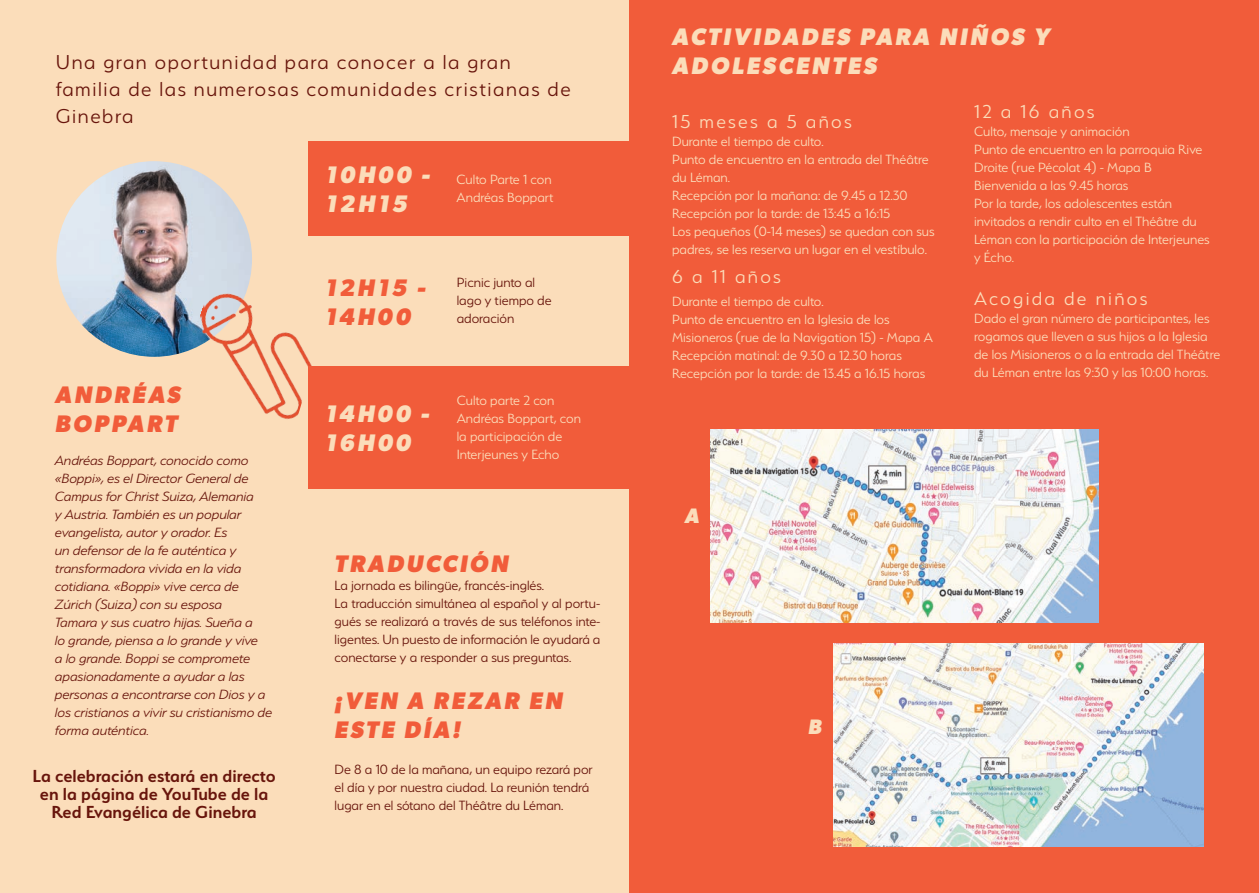
<style>
.page{position:relative;width:1259px;height:893px;background:#fff}
.page>*{position:absolute;margin:0;border:0;box-sizing:border-box;transform-origin:0 0}
.t1{font:italic 700 24px/28.8px "Gibson";letter-spacing:.11em;color:#f15c3a}
.t2{font:italic 700 24px/28.8px "Gibson";letter-spacing:.11em;color:#fbddba}
.t3{font:300 22.5px/27px "Serenity";letter-spacing:.07em;color:#68150c}
.t4{font:300 21px "Serenity";letter-spacing:.11em;color:#fbddba}
.t5{font:italic 700 21px "Gibson";color:#fbddba}
.t6{font:600 19.5px/18px "Serenity";color:#68150c;text-align:center}
.t7{font:300 15px/18px "Serenity";color:#fbddba}
.t8{font:italic 300 15px/18px "Serenity";color:#68150c}
.t9{font:300 15px/18px "Serenity";color:#68150c}
</style>
<div class="page">
<div style="left:0;top:0;width:629px;height:893px;background:#fbddba"></div>
<img style="left:56px;top:161px;width:196px;height:196px;border-radius:98px">
<img style="left:176px;top:279px;width:136px;height:140px">
<div style="left:308px;top:141px;width:342px;height:94px;background:#f15c3a"></div>
<div style="left:308px;top:366px;width:342px;height:122px;background:#f15c3a"></div>
<div style="left:629px;top:0;width:630px;height:893px;background:#f15c3a"></div>
<img style="left:710px;top:430px;width:388px;height:193px">
<img style="left:833px;top:643px;width:370px;height:203px">
<p class="t3" style="left:56px;top:49px;width:516px">Una gran oportunidad para conocer a la gran familia de las numerosas comunidades cristianas de<br>Ginebra</p>
<p class="t1" style="left:55px;top:380px;width:127px">ANDRÉAS<br>BOPPART</p>
<p class="t8" style="left:55px;top:452px;width:219px">Andréas Boppart, conocido como «Boppi», es el Director General de<br>Campus for Christ Suiza, Alemania<br>y Austria. También es un popular evangelista, autor y orador. Es<br>un defensor de la fe auténtica y transformadora vivida en la vida cotidiana. «Boppi» vive cerca de<br>Zúrich (Suiza) con su esposa<br>Tamara y sus cuatro hijas. Sueña a<br>lo grande, piensa a lo grande y vive<br>a lo grande. Boppi se compromete apasionadamente a ayudar a las personas a encontrarse con Dios y a los cristianos a vivir su cristianismo de forma auténtica.</p>
<p class="t6" style="left:33px;top:767px;width:245px">La celebración estará en directo en la página de YouTube de la<br>Red Evangélica de Ginebra</p>
<p class="t2" style="left:325px;top:160px;width:106px">10H00 -<br>12H15</p>
<p class="t1" style="left:325px;top:273px;width:102px">12H15 -<br>14H00</p>
<p class="t7" style="left:456px;top:170px;width:99px">Culto Parte 1 con<br>Andréas Boppart</p>
<p class="t9" style="left:457px;top:274px;width:96px">Picnic junto al lago y tiempo de adoración</p>
<p class="t2" style="left:325px;top:399px;width:106px">14H00 -<br>16H00</p>
<p class="t7" style="left:457px;top:391px;width:126px">Culto parte 2 con<br>Andréas Boppart, con la participación de<br>Interjeunes y Echo</p>
<p class="t1" style="left:334px;top:549px;width:176px">TRADUCCIÓN</p>
<p class="t9" style="left:334px;top:576px;width:211px">La jornada es bilingüe, francés-inglés.</p>
<p class="t9" style="left:334px;top:594px;width:267px;text-align:justify">La traducción simultánea al español y al portu&shy;gués se realizará a través de sus teléfonos inte&shy;ligentes. Un puesto de información le ayudará a conectarse y a responder a sus preguntas.</p>
<p class="t1" style="left:334px;top:685px;width:229px">¡VEN A REZAR EN<br>ESTE DÍA!</p>
<p class="t9" style="left:334px;top:760px;width:260px">De 8 a 10 de la mañana, un equipo rezará por el día y por nuestra ciudad. La reunión tendrá lugar en el sótano del Théâtre du Léman.</p>
<p class="t2" style="left:672px;top:21px;width:379px">ACTIVIDADES PARA NIÑOS Y<br>ADOLESCENTES</p>
<p class="t4" style="left:672px;top:110px;width:181px">15 meses a 5 años</p>
<p class="t7" style="left:672px;top:132px;width:153px">Durante el tiempo de culto.</p>
<p class="t7" style="left:672px;top:150px;width:258px">Punto de encuentro en la entrada del Théâtre du Léman.</p>
<p class="t7" style="left:672px;top:186px;width:237px">Recepción por la mañana: de 9.45 a 12.30</p>
<p class="t7" style="left:672px;top:204px;width:220px">Recepción por la tarde: de 13:45 a 16:15</p>
<p class="t7" style="left:672px;top:222px;width:264px">Los pequeños (0-14 meses) se quedan con sus padres, se les reserva un lugar en el vestíbulo.</p>
<p class="t4" style="left:672px;top:266px;width:110px">6 a 11 años</p>
<p class="t7" style="left:672px;top:292px;width:153px">Durante el tiempo de culto.</p>
<p class="t7" style="left:672px;top:310px;width:262px">Punto de encuentro en la Iglesia de los<br>Misioneros (rue de la Navigation 15) - Mapa A</p>
<p class="t7" style="left:672px;top:346px;width:231px">Recepción matinal: de 9.30 a 12.30 horas</p>
<p class="t7" style="left:672px;top:364px;width:254px">Recepción por la tarde: de 13.45 a 16.15 horas</p>
<p class="t4" style="left:974px;top:101px;width:122px">12 a 16 años</p>
<p class="t7" style="left:974px;top:122px;width:157px">Culto, mensaje y animación</p>
<p class="t7" style="left:974px;top:140px;width:230px">Punto de encuentro en la parroquia Rive<br>Droite (rue Pécolat 4) - Mapa B</p>
<p class="t7" style="left:974px;top:176px;width:156px">Bienvenida a las 9.45 horas</p>
<p class="t7" style="left:974px;top:194px;width:237px">Por la tarde, los adolescentes están invitados a rendir culto en el Théâtre du<br>Léman con la participación de Interjeunes y Écho.</p>
<p class="t4" style="left:974px;top:288px;width:175px">Acogida de niños</p>
<p class="t7" style="left:974px;top:309px;width:248px">Dado el gran número de participantes, les rogamos que lleven a sus hijos a la Iglesia de los Misioneros o a la entrada del Théâtre du Léman entre las 9:30 y las 10:00 horas.</p>
<p class="t5" style="left:685px;top:504px;width:16px">A</p>
<p class="t5" style="left:808px;top:714px;width:15px">B</p>
</div>
